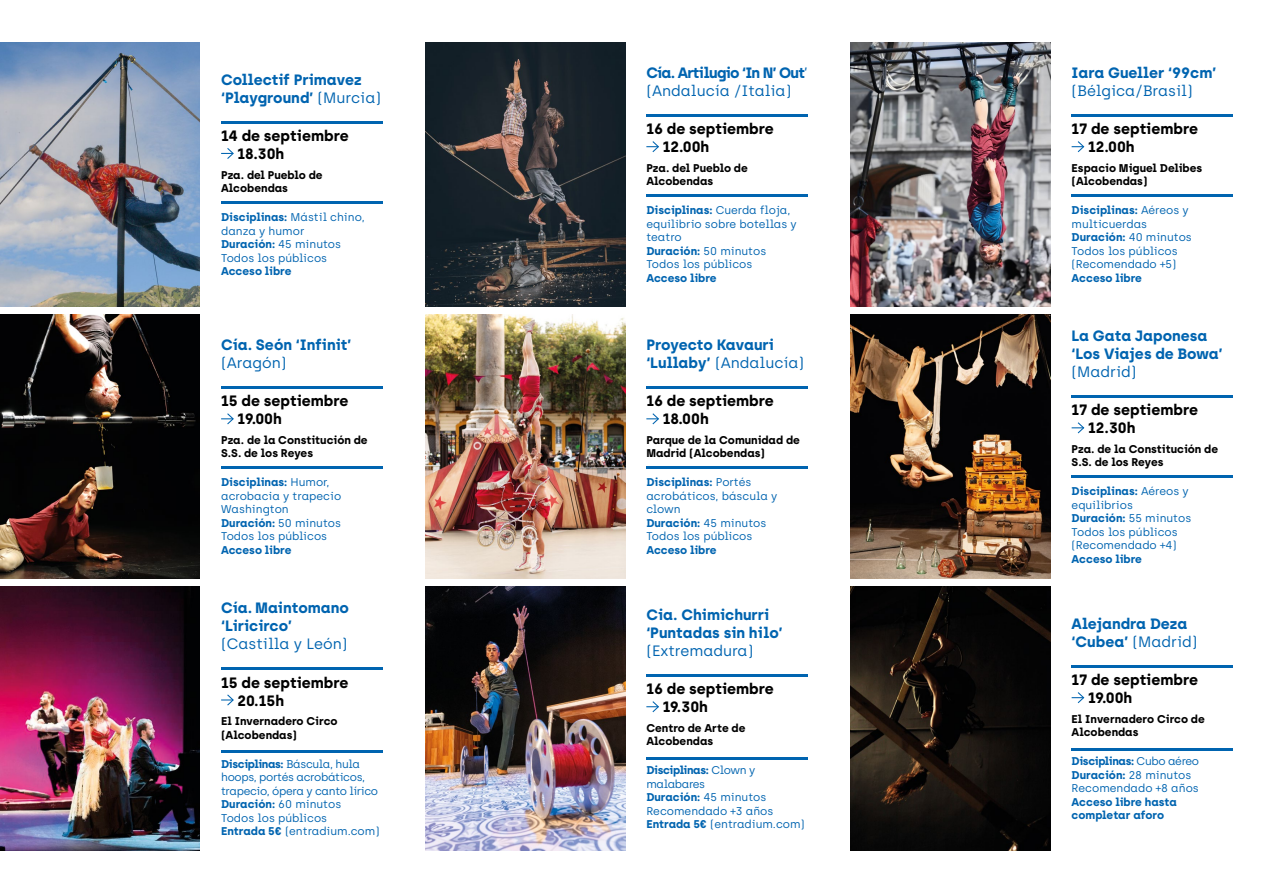
<style>
.page{position:relative;width:1263px;height:893px;background:#fff}
.page>*{position:absolute;margin:0;border:0;box-sizing:border-box;transform-origin:0 0}
.t1{font:700 15px/18px "Archia";color:#0064b0}
.t2{font:700 15px/18px "Archia";color:#000}
.t3{font:15px "Archia";color:#0064b0}
.t4{font:700 15px/18px "Archia";letter-spacing:-.05em;color:#0064b0}
.t5{font:11.25px/13.5px "Archia";color:#0064b0}
.t6{font:700 11.25px/13.5px "Archia";color:#000}
.t7{font:11.25px/13.5px "Archia";letter-spacing:-.03em;color:#0064b0}
.t8{font:700 11.25px/13.5px "Archia";color:#0064b0}
.s1{font-weight:400}
.s2{font-weight:700}
</style>
<div class="page">
<img style="left:0;top:43px;width:200px;height:263px">
<img style="left:425px;top:43px;width:200px;height:263px">
<img style="left:850px;top:43px;width:200px;height:263px">
<img style="left:0;top:315px;width:200px;height:263px">
<img style="left:425px;top:315px;width:200px;height:263px">
<img style="left:850px;top:315px;width:200px;height:263px">
<img style="left:0;top:587px;width:200px;height:263px">
<img style="left:425px;top:587px;width:200px;height:263px">
<img style="left:850px;top:587px;width:200px;height:263px">
<hr style="left:221px;top:201px;width:162px;height:2px;background:#0064b0">
<hr style="left:221px;top:121px;width:162px;height:2px;background:#0064b0">
<svg style="left:221px;top:148px;width:13px;height:11px"></svg>
<hr style="left:646px;top:195px;width:162px;height:2px;background:#0064b0">
<hr style="left:646px;top:114px;width:162px;height:3px;background:#0064b0">
<svg style="left:646px;top:141px;width:13px;height:12px"></svg>
<hr style="left:1071px;top:195px;width:162px;height:2px;background:#0064b0">
<hr style="left:1071px;top:114px;width:162px;height:3px;background:#0064b0">
<svg style="left:1071px;top:141px;width:14px;height:12px"></svg>
<hr style="left:221px;top:467px;width:162px;height:2px;background:#0064b0">
<hr style="left:221px;top:387px;width:162px;height:2px;background:#0064b0">
<svg style="left:221px;top:413px;width:13px;height:12px"></svg>
<hr style="left:646px;top:467px;width:162px;height:2px;background:#0064b0">
<hr style="left:646px;top:387px;width:162px;height:2px;background:#0064b0">
<svg style="left:646px;top:413px;width:13px;height:12px"></svg>
<hr style="left:1071px;top:476px;width:162px;height:2px;background:#0064b0">
<hr style="left:1071px;top:396px;width:162px;height:2px;background:#0064b0">
<svg style="left:1071px;top:422px;width:14px;height:12px"></svg>
<hr style="left:221px;top:751px;width:162px;height:2px;background:#0064b0">
<hr style="left:221px;top:668px;width:162px;height:2px;background:#0064b0">
<svg style="left:221px;top:694px;width:13px;height:12px"></svg>
<hr style="left:646px;top:757px;width:162px;height:3px;background:#0064b0">
<hr style="left:646px;top:674px;width:162px;height:3px;background:#0064b0">
<svg style="left:646px;top:701px;width:13px;height:12px"></svg>
<hr style="left:1071px;top:748px;width:162px;height:2px;background:#0064b0">
<hr style="left:1071px;top:665px;width:162px;height:3px;background:#0064b0">
<svg style="left:1071px;top:692px;width:14px;height:12px"></svg>
<h1 class="t1" style="left:221px;top:70px;width:161px">Collectif Primavez ‘Playground’ <span class="s1">(Murcia)</span></h1>
<h1 class="t2" style="left:238px;top:126px;width:113px;text-indent:-17px">14 de septiembre<br>18.30h</h1>
<p class="t6" style="left:221px;top:168px;width:103px">Pza. del Pueblo de<br>Alcobendas</p>
<p class="t5" style="left:221px;top:210px;width:145px"><span class="s2">Disciplinas:</span> Mástil chino, danza y humor<br><span class="s2">Duración:</span> 45 minutos<br>Todos los públicos</p>
<p class="t8" style="left:221px;top:264px;width:72px">Acceso libre</p>
<h1 class="t1" style="left:221px;top:336px;width:132px">Cía. Seón ‘Infinit’</h1>
<h1 class="t3" style="left:221px;top:354px;width:67px">(Aragón)</h1>
<h1 class="t2" style="left:238px;top:392px;width:112px;text-indent:-17px">15 de septiembre<br>19.00h</h1>
<p class="t6" style="left:221px;top:433px;width:148px">Pza. de la Constitución de<br>S.S. de los Reyes</p>
<p class="t5" style="left:221px;top:476px;width:122px"><span class="s2">Disciplinas:</span> Humor, acrobacia y trapecio<br>Washington<br><span class="s2">Duración:</span> 50 minutos<br>Todos los públicos</p>
<p class="t8" style="left:221px;top:543px;width:72px">Acceso libre</p>
<h1 class="t1" style="left:221px;top:599px;width:129px">Cía. Maintomano ‘Liricirco’</h1>
<h1 class="t3" style="left:221px;top:635px;width:128px">(Castilla y León)</h1>
<h1 class="t2" style="left:238px;top:673px;width:112px;text-indent:-17px">15 de septiembre<br>20.15h</h1>
<p class="t6" style="left:221px;top:714px;width:118px">El Invernadero Circo (Alcobendas)</p>
<p class="t7" style="left:221px;top:757px;width:160px"><span class="s2">Disciplinas:</span> Báscula, hula hoops, portés acrobáticos, trapecio, ópera y canto lírico<br><span class="s2">Duración:</span> 60 minutos<br>Todos los públicos<br><span class="s2">Entrada 5€</span> (entradium.com)</p>
<h1 class="t4" style="left:646px;top:64px;width:163px">Cía. Artilugio ‘In N’ Out<span class="s1">’ (Andalucía /Italia)</span></h1>
<h1 class="t2" style="left:663px;top:120px;width:113px;text-indent:-17px">16 de septiembre<br>12.00h</h1>
<p class="t6" style="left:646px;top:161px;width:103px">Pza. del Pueblo de<br>Alcobendas</p>
<p class="t5" style="left:646px;top:204px;width:152px"><span class="s2">Disciplinas:</span> Cuerda floja, equilibrio sobre botellas y teatro<br><span class="s2">Duración:</span> 50 minutos<br>Todos los públicos</p>
<p class="t8" style="left:646px;top:271px;width:72px">Acceso libre</p>
<h1 class="t1" style="left:646px;top:336px;width:159px">Proyecto Kavauri ‘Lullaby’ <span class="s1">(Andalucía)</span></h1>
<h1 class="t2" style="left:663px;top:392px;width:113px;text-indent:-17px">16 de septiembre<br>18.00h</h1>
<p class="t6" style="left:646px;top:433px;width:155px">Parque de la Comunidad de<br>Madrid (Alcobendas)</p>
<p class="t5" style="left:646px;top:476px;width:132px"><span class="s2">Disciplinas:</span> Portés acrobáticos, báscula y clown<br><span class="s2">Duración:</span> 45 minutos<br>Todos los públicos</p>
<p class="t8" style="left:646px;top:543px;width:72px">Acceso libre</p>
<h1 class="t1" style="left:646px;top:606px;width:138px">Cia. Chimichurri ‘Puntadas sin hilo’</h1>
<h1 class="t3" style="left:646px;top:642px;width:108px">(Extremadura)</h1>
<h1 class="t2" style="left:663px;top:680px;width:113px;text-indent:-17px">16 de septiembre<br>19.30h</h1>
<p class="t6" style="left:646px;top:721px;width:101px">Centro de Arte de<br>Alcobendas</p>
<p class="t5" style="left:646px;top:764px;width:160px"><span class="s2">Disciplinas:</span> Clown y malabares<br><span class="s2">Duración:</span> 45 minutos<br>Recomendado +3 años<br><span class="s2">Entrada 5€</span> (entradium.com)</p>
<h1 class="t1" style="left:1071px;top:64px;width:146px">Iara Gueller ‘99cm’</h1>
<h1 class="t3" style="left:1071px;top:82px;width:123px">(Bélgica/Brasil)</h1>
<h1 class="t2" style="left:1088px;top:120px;width:112px;text-indent:-17px">17 de septiembre<br>12.00h</h1>
<p class="t6" style="left:1071px;top:161px;width:132px">Espacio Miguel Delibes (Alcobendas)</p>
<p class="t5" style="left:1071px;top:204px;width:122px"><span class="s2">Disciplinas:</span> Aéreos y multicuerdas<br><span class="s2">Duración:</span> 40 minutos<br>Todos los públicos (Recomendado +5)</p>
<p class="t8" style="left:1071px;top:271px;width:72px">Acceso libre</p>
<h1 class="t1" style="left:1071px;top:327px;width:153px">La Gata Japonesa ‘Los Viajes de Bowa’</h1>
<h1 class="t3" style="left:1071px;top:363px;width:66px">(Madrid)</h1>
<h1 class="t2" style="left:1088px;top:401px;width:112px;text-indent:-17px">17 de septiembre<br>12.30h</h1>
<p class="t6" style="left:1071px;top:442px;width:148px">Pza. de la Constitución de<br>S.S. de los Reyes</p>
<p class="t5" style="left:1071px;top:485px;width:121px"><span class="s2">Disciplinas:</span> Aéreos y equilibrios<br><span class="s2">Duración:</span> 55 minutos<br>Todos los públicos (Recomendado +4)</p>
<p class="t8" style="left:1071px;top:552px;width:72px">Acceso libre</p>
<h1 class="t1" style="left:1071px;top:615px;width:127px">Alejandra Deza ‘Cubea’ <span class="s1">(Madrid)</span></h1>
<h1 class="t2" style="left:1088px;top:671px;width:112px;text-indent:-17px">17 de septiembre<br>19.00h</h1>
<p class="t6" style="left:1071px;top:712px;width:135px">El Invernadero Circo de<br>Alcobendas</p>
<p class="t5" style="left:1071px;top:755px;width:129px"><span class="s2">Disciplinas:</span> Cubo aéreo<br><span class="s2">Duración:</span> 28 minutos<br>Recomendado +8 años</p>
<p class="t8" style="left:1071px;top:795px;width:107px">Acceso libre hasta completar aforo</p>
</div>
